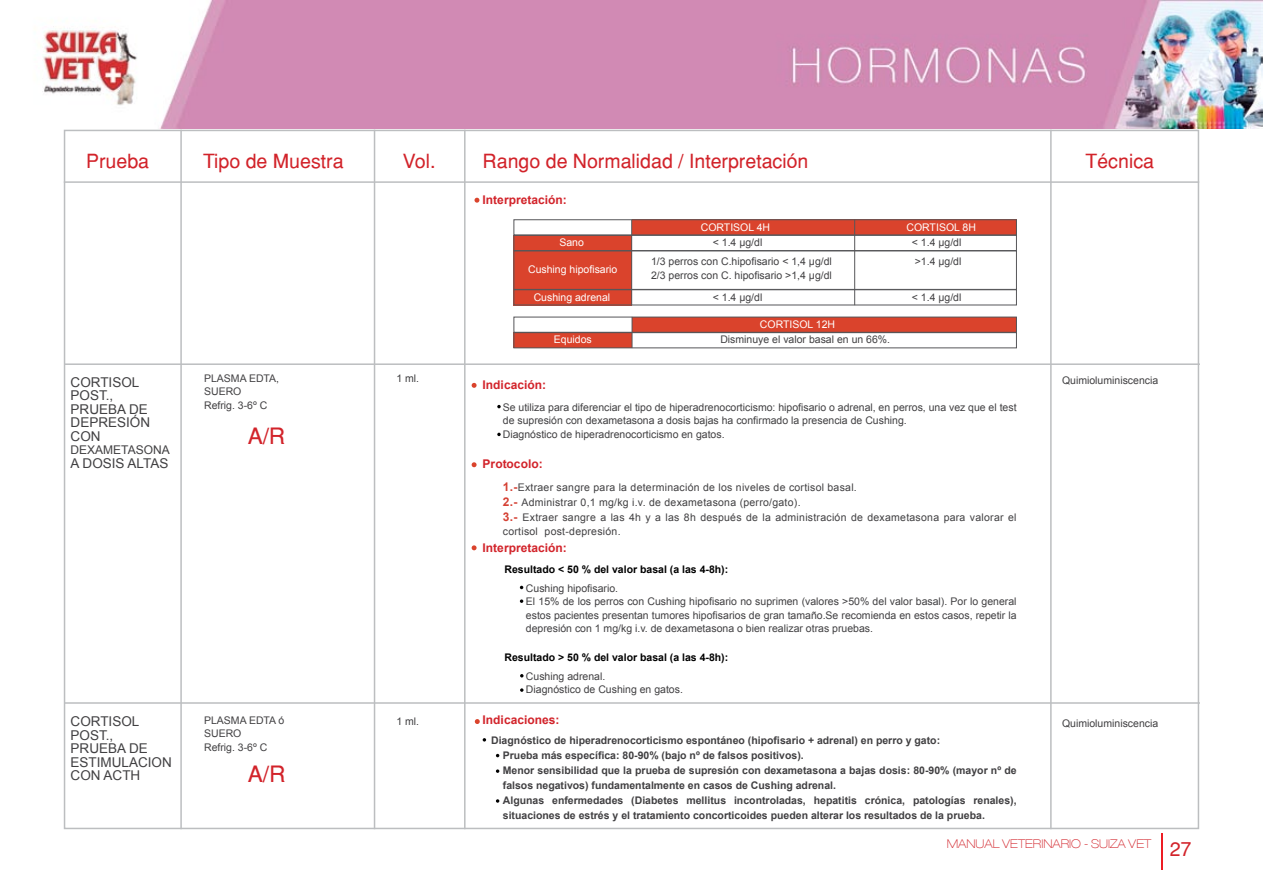
<style>
.page{position:relative;width:1263px;height:893px;background:#fff}
.page>*{position:absolute;margin:0;border:0;box-sizing:border-box;transform-origin:0 0}
.t1{font:22.5px "Helvetica";color:#d2232a}
.t2{font:19.5px "Helvetica";color:#d2232a}
.t3{font:13.5px/13.5px "Arial";color:#414042}
.t4{font:700 12px "Arial";color:#d2232a}
.t5{font:100 expanded 12px "Helvetica 33";color:#d2232a}
.t6{font:12px "Arial";color:#414042}
.t7{font:10.5px/13.5px "Arial";color:#414042}
.t8{font:700 10.5px/15.1px "Arial";color:#414042}
.t9{font:10.5px/15px "Arial";letter-spacing:.025em;color:#414042}
.t10{font:10.5px "Arial";color:#fff}
.t11{font:700 10.5px "Arial";color:#000}
.s1{font-weight:700;font-size:12px;color:#d54134}
</style>
<div class="page">
<hr style="left:180px;top:130px;width:2px;height:699px;background:#bcbec0">
<hr style="left:464px;top:130px;width:1px;height:699px;background:#bcbec0">
<hr style="left:374px;top:130px;width:1px;height:699px;background:#bcbec0">
<hr style="left:1050px;top:130px;width:2px;height:699px;background:#bcbec0">
<hr style="left:64px;top:181px;width:1135px;height:2px;background:#bcbec0">
<hr style="left:1161px;top:834px;width:2px;height:36px;background:#ed1d24">
<img style="left:43px;top:0;width:1220px;height:129px">
<div style="left:514px;top:235px;width:118px;height:70px;background:#da432c"></div>
<div style="left:514px;top:332px;width:118px;height:16px;background:#da432c"></div>
<div style="left:632px;top:220px;width:385px;height:15px;background:#da432c"></div>
<div style="left:632px;top:317px;width:385px;height:15px;background:#da432c"></div>
<div style="left:514px;top:220px;width:503px;height:15px;border:1px solid #565659"></div>
<div style="left:514px;top:317px;width:503px;height:15px;border:1px solid #565659"></div>
<div style="left:514px;top:235px;width:503px;height:16px;border:1px solid #565659"></div>
<div style="left:514px;top:332px;width:503px;height:16px;border:1px solid #565659"></div>
<div style="left:514px;top:251px;width:503px;height:39px;border:1px solid #565659"></div>
<hr style="left:631px;top:220px;width:1px;height:85px;background:#565659">
<hr style="left:632px;top:317px;width:1px;height:31px;background:#565659">
<hr style="left:854px;top:220px;width:1px;height:85px;background:#565659">
<hr style="left:65px;top:363px;width:1135px;height:2px;background:#bcbec0">
<hr style="left:65px;top:702px;width:1135px;height:2px;background:#bcbec0">
<svg style="left:475px;top:719px;width:5px;height:5px"></svg>
<svg style="left:472px;top:383px;width:5px;height:5px"></svg>
<svg style="left:472px;top:462px;width:5px;height:5px"></svg>
<svg style="left:472px;top:545px;width:5px;height:5px"></svg>
<svg style="left:474px;top:198px;width:5px;height:5px"></svg>
<svg style="left:483px;top:738px;width:3px;height:4px"></svg>
<svg style="left:496px;top:769px;width:3px;height:4px"></svg>
<svg style="left:496px;top:799px;width:3px;height:4px"></svg>
<svg style="left:520px;top:688px;width:3px;height:4px"></svg>
<svg style="left:520px;top:599px;width:3px;height:4px"></svg>
<svg style="left:497px;top:405px;width:4px;height:3px"></svg>
<svg style="left:497px;top:433px;width:4px;height:3px"></svg>
<h2 class="t2" style="left:86px;top:149px;width:65px">Prueba</h2>
<h2 class="t2" style="left:203px;top:149px;width:142px">Tipo de Muestra</h2>
<h2 class="t2" style="left:403px;top:149px;width:34px">Vol.</h2>
<h2 class="t2" style="left:483px;top:149px;width:327px">Rango de Normalidad / Interpretación</h2>
<h2 class="t2" style="left:1085px;top:149px;width:70px">Técnica</h2>
<p class="t4" style="left:483px;top:192px;width:86px">Interpretación:</p>
<p class="t10" style="left:701px;top:220px;width:71px">CORTISOL 4H</p>
<p class="t10" style="left:559px;top:236px;width:26px">Sano</p>
<p class="t7" style="left:713px;top:236px;width:51px">&lt; 1.4 μg/dl</p>
<p class="t10" style="left:906px;top:220px;width:71px">CORTISOL 8H</p>
<p class="t7" style="left:912px;top:236px;width:51px">&lt; 1.4 μg/dl</p>
<p class="t3" style="left:71px;top:375px;width:81px">CORTISOL<br>POST.,<br>PRUEBA DE<br>DEPRESIÓN<br>CON</p>
<p class="t6" style="left:71px;top:442px;width:101px">DEXAMETASONA</p>
<p class="t3" style="left:71px;top:456px;width:99px">A DOSIS ALTAS</p>
<p class="t7" style="left:204px;top:371px;width:77px">PLASMA EDTA,<br>SUERO<br>Refrig. 3-6º C</p>
<h1 class="t1" style="left:248px;top:423px;width:39px">A/R</h1>
<p class="t3" style="left:71px;top:715px;width:103px">CORTISOL<br>POST.,<br>PRUEBA DE<br>ESTIMULACION<br>CON ACTH</p>
<p class="t7" style="left:204px;top:714px;width:82px">PLASMA EDTA ó<br>SUERO<br>Refrig. 3-6º C</p>
<h1 class="t1" style="left:248px;top:761px;width:39px">A/R</h1>
<p class="t7" style="left:396px;top:372px;width:24px">1 ml.</p>
<p class="t7" style="left:396px;top:714px;width:24px">1 ml.</p>
<p class="t10" style="left:528px;top:263px;width:91px">Cushing hipofisario</p>
<p class="t10" style="left:534px;top:290px;width:78px">Cushing adrenal</p>
<p class="t10" style="left:554px;top:333px;width:39px">Equidos</p>
<p class="t4" style="left:483px;top:377px;width:65px">Indicación:</p>
<p class="t7" style="left:651px;top:255px;width:182px">1/3 perros con C.hipofisario &lt; 1,4 μg/dl<br>2/3 perros con C. hipofisario &gt;1,4 μg/dl</p>
<p class="t7" style="left:915px;top:255px;width:48px">&gt;1.4 μg/dl</p>
<p class="t7" style="left:713px;top:290px;width:51px">&lt; 1.4 μg/dl</p>
<p class="t7" style="left:912px;top:290px;width:51px">&lt; 1.4 μg/dl</p>
<p class="t10" style="left:760px;top:317px;width:77px">CORTISOL 12H</p>
<p class="t7" style="left:720px;top:333px;width:171px">Disminuye el valor basal en un 66%.</p>
<p class="t7" style="left:503px;top:401px;width:515px">Se utiliza para diferenciar el tipo de hiperadrenocorticismo: hipofisario o adrenal, en perros, una vez que el test de supresión con dexametasona a dosis bajas ha confirmado la presencia de Cushing.<br>Diagnóstico de hiperadrenocorticismo en gatos.</p>
<p class="t4" style="left:483px;top:456px;width:61px">Protocolo:</p>
<p class="t9" style="left:503px;top:480px;width:515px"><span class="s1">1.-</span>Extraer sangre para la determinación de los niveles de cortisol basal.<br><span class="s1">2.-</span> Administrar 0,1 mg/kg i.v. de dexametasona (perro/gato).<br><span class="s1">3.-</span> Extraer sangre a las 4h y a las 8h después de la administración de dexametasona para valorar el</p>
<p class="t9" style="left:503px;top:524px;width:119px">cortisol post-depresión.</p>
<p class="t11" style="left:504px;top:563px;width:225px">Resultado &lt; 50 % del valor basal (a las 4-8h):</p>
<p class="t4" style="left:483px;top:539px;width:86px">Interpretación:</p>
<p class="t7" style="left:526px;top:581px;width:492px">Cushing hipofisario.<br>El 15% de los perros con Cushing hipofisario no suprimen (valores &gt;50% del valor basal). Por lo general estos pacientes presentan tumores hipofisarios de gran tamaño.Se recomienda en estos casos, repetir la depresión con 1 mg/kg i.v. de dexametasona o bien realizar otras pruebas.</p>
<p class="t7" style="left:526px;top:669px;width:158px">Cushing adrenal.<br>Diagnóstico de Cushing en gatos.</p>
<p class="t11" style="left:504px;top:651px;width:225px">Resultado &gt; 50 % del valor basal (a las 4-8h):</p>
<p class="t4" style="left:483px;top:712px;width:78px">Indicaciones:</p>
<p class="t8" style="left:503px;top:733px;width:515px;text-indent:-12px">Diagnóstico de hiperadrenocorticismo espontáneo (hipofisario + adrenal) en perro y gato:<br>Prueba más específica: 80-90% (bajo nº de falsos positivos).<br>Menor sensibilidad que la prueba de supresión con dexametasona a bajas dosis: 80-90% (mayor nº de falsos negativos) fundamentalmente en casos de Cushing adrenal.<br>Algunas enfermedades (Diabetes mellitus incontroladas, hepatitis crónica, patologías renales), situaciones de estrés y el tratamiento concorticoides pueden alterar los resultados de la prueba.</p>
<p class="t7" style="left:1062px;top:374px;width:98px">Quimioluminiscencia</p>
<p class="t7" style="left:1062px;top:716px;width:98px">Quimioluminiscencia</p>
<p class="t5" style="left:947px;top:837px;width:206px">MANUAL VETERINARIO - SUIZA VET</p>
<h2 class="t2" style="left:1170px;top:837px;width:23px">27</h2>
</div>
